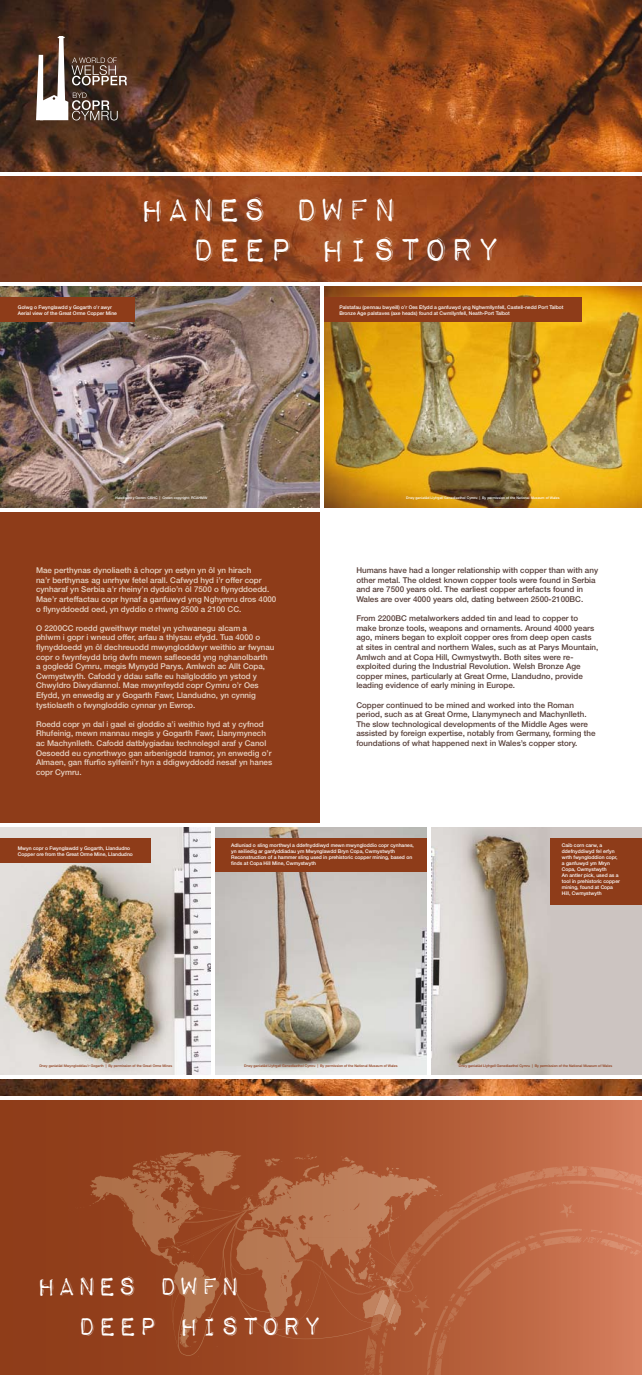
<style>
.page{position:relative;width:642px;height:1375px;background:#fff}
.page>*{position:absolute;margin:0;border:0;box-sizing:border-box;transform-origin:0 0}
.t1{font:43px/40px "Impact Label Reversed";color:#fff}
.t2{font:34px/40px "Impact Label Reversed";color:#fff}
.t3{font:500 8px/9.6px "Helvetica Neue LT";color:#e7d3c3}
.t4{font:500 8px/9.6px "Helvetica Neue LT";color:#573f39}
.t5{font:500 5px/6px "Helvetica Neue LT";color:#fff}
.t6{font:500 3.5px "Helvetica Neue LT";color:#8e3c19}
.t7{font:500 3.5px "Helvetica Neue LT";color:#fff}
</style>
<div class="page">
<img style="left:0;top:1px;width:641px;height:281px">
<img style="left:0;top:1079px;width:641px;height:17px">
<hr style="left:0;top:173px;width:641px;height:3px;background:#fff">
<svg style="left:36px;top:36px;width:91px;height:84px"></svg>
<svg style="left:0;top:1100px;width:641px;height:275px;background:#9e4b27"></svg>
<svg style="left:203px;top:1151px;width:19px;height:5px"></svg>
<div style="left:0;top:504px;width:321px;height:335px;background:#8e3c19"></div>
<img style="left:0;top:286px;width:641px;height:222px">
<hr style="left:0;top:508px;width:641px;height:3px;background:#fff">
<img style="left:0;top:826px;width:426px;height:249px">
<img style="left:426px;top:827px;width:215px;height:248px">
<hr style="left:0;top:823px;width:641px;height:3px;background:#fff">
<div style="left:0;top:297px;width:135px;height:25px;background:#8e3c19"></div>
<div style="left:0;top:838px;width:150px;height:25px;background:#8e3c19"></div>
<div style="left:549px;top:838px;width:92px;height:66px;background:#8e3c19"></div>
<div style="left:321px;top:297px;width:260px;height:25px;background:#8e3c19"></div>
<div style="left:213px;top:838px;width:215px;height:34px;background:#8e3c19"></div>
<hr style="left:320px;top:283px;width:3px;height:542px;background:#fff">
<hr style="left:427px;top:823px;width:3px;height:254px;background:#fff">
<hr style="left:211px;top:825px;width:3px;height:252px;background:#fff">
<svg style="left:139px;top:1164px;width:502px;height:211px;background:#b3623e"></svg>
<p class="t5" style="left:18px;top:304px;width:101px">Golwg o Fwynglawdd y Gogarth o’r awyr<br>Aerial view of the Great Orme Copper Mine</p>
<h1 class="t1" style="left:191px;top:191px;width:312px;text-indent:-52px">Hanes dwfn<br>Deep history</h1>
<p class="t5" style="left:339px;top:304px;width:225px">Palstafau (pennau bwyeill) o’r Oes Efydd a ganfuwyd yng Nghwmllynfell, Castell-nedd Port Talbot<br>Bronze Age palstaves (axe heads) found at Cwmllynfell, Neath-Port Talbot</p>
<p class="t7" style="left:115px;top:496px;width:93px">Hawlfraint y Goron: CBHC | Crown copyright: RCAHMW</p>
<p class="t7" style="left:406px;top:496px;width:155px">Drwy ganiatâd Llyfrgell Genedlaethol Cymru | By permission of the National Museum of Wales</p>
<p class="t3" style="left:36px;top:565px;width:242px">Mae perthynas dynoliaeth â chopr yn estyn yn ôl yn hirach<br>na’r berthynas ag unrhyw fetel arall. Cafwyd hyd i’r offer copr cynharaf yn Serbia a’r rheiny’n dyddio’n ôl 7500 o flynyddoedd.<br>Mae’r arteffactau copr hynaf a ganfuwyd yng Nghymru dros 4000 o flynyddoedd oed, yn dyddio o rhwng 2500 a 2100 CC.</p>
<p class="t3" style="left:36px;top:623px;width:240px">O 2200CC roedd gweithwyr metel yn ychwanegu alcam a<br>phlwm i gopr i wneud offer, arfau a thlysau efydd. Tua 4000 o flynyddoedd yn ôl dechreuodd mwyngloddwyr weithio ar fwynau copr o fwynfeydd brig dwfn mewn safleoedd yng nghanolbarth<br>a gogledd Cymru, megis Mynydd Parys, Amlwch ac Allt Copa, Cwmystwyth. Cafodd y ddau safle eu hailgloddio yn ystod y Chwyldro Diwydiannol. Mae mwynfeydd copr Cymru o’r Oes Efydd, yn enwedig ar y Gogarth Fawr, Llandudno, yn cynnig tystiolaeth o fwyngloddio cynnar yn Ewrop.</p>
<p class="t3" style="left:36px;top:719px;width:237px">Roedd copr yn dal i gael ei gloddio a’i weithio hyd at y cyfnod Rhufeinig, mewn mannau megis y Gogarth Fawr, Llanymynech ac Machynlleth. Cafodd datblygiadau technolegol araf y Canol Oesoedd eu cynorthwyo gan arbenigedd tramor, yn enwedig o’r Almaen, gan ffurfio sylfeini’r hyn a ddigwyddodd nesaf yn hanes copr Cymru.</p>
<p class="t4" style="left:356px;top:565px;width:243px">Humans have had a longer relationship with copper than with any other metal. The oldest known copper tools were found in Serbia and are 7500 years old. The earliest copper artefacts found in Wales are over 4000 years old, dating between 2500-2100BC.</p>
<p class="t4" style="left:356px;top:613px;width:243px">From 2200BC metalworkers added tin and lead to copper to make bronze tools, weapons and ornaments. Around 4000 years ago, miners began to exploit copper ores from deep open casts at sites in central and northern Wales, such as at Parys Mountain, Amlwch and at Copa Hill, Cwmystwyth. Both sites were re&shy;exploited during the Industrial Revolution. Welsh Bronze Age copper mines, particularly at Great Orme, Llandudno, provide leading evidence of early mining in Europe.</p>
<p class="t4" style="left:356px;top:700px;width:240px">Copper continued to be mined and worked into the Roman period, such as at Great Orme, Llanymynech and Machynlleth.<br>The slow technological developments of the Middle Ages were assisted by foreign expertise, notably from Germany, forming the foundations of what happened next in Wales’s copper story.</p>
<p class="t5" style="left:18px;top:845px;width:116px">Mwyn copr o Fwynglawdd y Gogarth, Llandudno<br>Copper ore from the Great Orme Mine, Llandudno</p>
<p class="t5" style="left:231px;top:842px;width:184px">Adluniad o sling morthwyl a ddefnyddiwyd mewn mwyngloddio copr cynhanes, yn seiliedig ar ganfyddiadau ym Mwynglawdd Bryn Copa, Cwmystwyth Reconstruction of a hammer sling used in prehistoric copper mining, based on finds at Copa Hill Mine, Cwmystwyth</p>
<p class="t5" style="left:561px;top:842px;width:59px">Caib corn carw, a ddefnyddiwyd fel erfyn wrth fwyngloddion copr, a ganfuwyd ym Mryn<br>Copa, Cwmystwyth<br>An antler pick, used as a tool in prehistoric copper mining, found at Copa<br>Hill, Cwmystwyth</p>
<p class="t6" style="left:39px;top:1063px;width:134px">Drwy ganiatâd Mwyngloddiau’r Gogarth | By permission of the Great Orme Mines</p>
<p class="t6" style="left:244px;top:1063px;width:155px">Drwy ganiatâd Llyfrgell Genedlaethol Cymru | By permission of the National Museum of Wales</p>
<p class="t6" style="left:458px;top:1063px;width:155px">Drwy ganiatâd Llyfrgell Genedlaethol Cymru | By permission of the National Museum of Wales</p>
<h2 class="t2" style="left:77px;top:1268px;width:247px;text-indent:-41px">Hanes dwfn<br>Deep history</h2>
</div>
